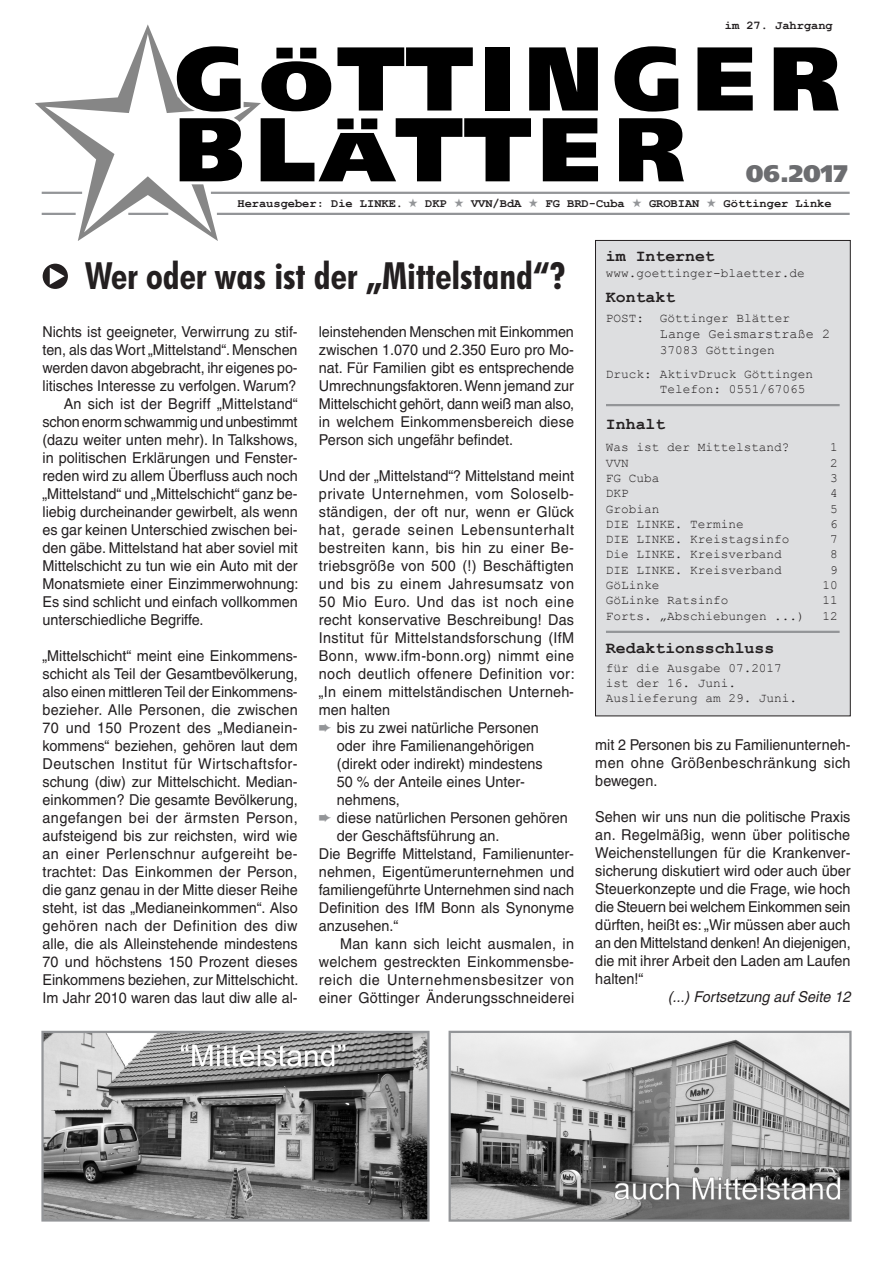
<style>
.page{position:relative;width:893px;height:1263px;background:#fff}
.page>*{position:absolute;margin:0;border:0;box-sizing:border-box;transform-origin:0 0}
.t1{font:900 90.45px/70.8px "Frutiger";letter-spacing:.12em;color:#000}
.t2{font:700 condensed 37.5px "Futura BT";color:#231f20}
.t3{font:900 24px "Frutiger";color:#6c6d70}
.t4{font:700 16.5px "Courier New";color:#231f20}
.t5{font:15px/18px "Helvetica";color:#231f20;text-align:justify;scale:.96 1}
.t6{font:15px "Helvetica";color:#231f20;scale:.95 1}
.t7{font:15px "Helvetica";letter-spacing:.025em;color:#231f20;scale:.96 1}
.t8{font:15px "Helvetica";letter-spacing:.02em;color:#231f20;scale:.96 1}
.t9{font:15px "Helvetica";letter-spacing:.035em;color:#231f20;scale:.96 1}
.t10{font:15px "Helvetica";letter-spacing:.04em;color:#231f20;scale:.96 1}
.t11{font:15px "Helvetica";letter-spacing:-.02em;color:#231f20;scale:.96 1}
.t12{font:15px "Helvetica";letter-spacing:.05em;color:#231f20;scale:.96 1}
.t13{font:15px "Helvetica";letter-spacing:.03em;color:#231f20;scale:.96 1}
.t14{font:italic 15px "Helvetica";color:#231f20;scale:.96 1}
.t15{font:13.5px "Courier New";color:#231f20}
.t16{font:12.75px/15.3px "Courier New";color:#231f20}
.t17{font:700 12px "Courier New";color:#231f20}
.s1{font-size:69.3px}
.s2{color:#939598}
</style>
<div class="page">
<hr style="left:211px;top:192px;width:639px;height:2px;background:#939598">
<hr style="left:217px;top:213px;width:633px;height:2px;background:#939598">
<div style="left:595px;top:240px;width:255px;height:476px;background:#dddee0"></div>
<div style="left:595px;top:240px;width:255px;height:476px;border:1px solid #231f20"></div>
<hr style="left:606px;top:631px;width:234px;height:2px;background:#939598">
<hr style="left:606px;top:404px;width:234px;height:2px;background:#939598">
<div style="left:43px;top:264px;width:25px;height:25px;background:#231f20;border-radius:50%"></div>
<svg style="left:50px;top:268px;width:15px;height:17px"></svg>
<img style="left:44px;top:1034px;width:383px;height:184px">
<div style="left:41px;top:1031px;width:389px;height:190px;border:2px solid #939598"></div>
<img style="left:452px;top:1034px;width:397px;height:185px">
<div style="left:449px;top:1031px;width:403px;height:191px;border:2px solid #939598"></div>
<svg style="left:41px;top:191px;width:220px;height:24px"></svg>
<p class="t17" style="left:725px;top:18px;width:109px">im 27. Jahrgang</p>
<h1 class="t1" style="left:175px;top:42px;width:667px">G<span class="s1">Ö</span>TTINGER<br>BL<span class="s1">Ä</span>TTER</h1>
<h3 class="t3" style="left:746px;top:159px;width:103px">06.2017</h3>
<p class="t17" style="left:238px;top:195px;width:596px">Herausgeber: Die LINKE. <span class="s2">★</span> DKP <span class="s2">★</span> VVN/BdA <span class="s2">★</span> FG BRD-Cuba <span class="s2">★</span> GROBIAN <span class="s2">★</span> Göttinger Linke</p>
<h2 class="t2" style="left:85px;top:253px;width:482px">Wer oder was ist der „Mittelstand“?</h2>
<p class="t6" style="left:43px;top:323px;width:270px">Nichts ist geeigneter, Verwirrung zu stif-</p>
<p class="t6" style="left:43px;top:341px;width:270px">ten, als das Wort „Mittelstand“. Menschen</p>
<p class="t6" style="left:43px;top:359px;width:270px">werden davon abgebracht, ihr eigenes po-</p>
<p class="t6" style="left:43px;top:377px;width:269px">litisches Interesse zu verfolgen. Warum?</p>
<p class="t5" style="left:64px;top:395px;width:245px">An sich ist der Begriff „Mittelstand“</p>
<p class="t11" style="left:43px;top:413px;width:267px">schon enorm schwammig und unbestimmt</p>
<p class="t5" style="left:43px;top:431px;width:267px">(dazu weiter unten mehr). In Talkshows,</p>
<p class="t5" style="left:43px;top:449px;width:267px">in politischen Erklärungen und Fenster-</p>
<p class="t5" style="left:43px;top:467px;width:267px">reden wird zu allem Überfluss auch noch</p>
<p class="t5" style="left:43px;top:485px;width:267px">„Mittelstand“ und „Mittelschicht“ ganz be-</p>
<p class="t5" style="left:43px;top:503px;width:267px">liebig durcheinander gewirbelt, als wenn</p>
<p class="t5" style="left:43px;top:521px;width:267px">es gar keinen Unterschied zwischen bei-</p>
<p class="t5" style="left:43px;top:539px;width:267px">den gäbe. Mittelstand hat aber soviel mit</p>
<p class="t5" style="left:43px;top:557px;width:267px">Mittelschicht zu tun wie ein Auto mit der</p>
<p class="t5" style="left:43px;top:575px;width:268px">Monatsmiete einer Einzimmerwohnung:</p>
<p class="t5" style="left:43px;top:593px;width:267px">Es sind schlicht und einfach vollkommen</p>
<p class="t5" style="left:43px;top:611px;width:169px">unterschiedliche Begriffe.</p>
<p class="t5" style="left:43px;top:647px;width:268px">„Mittelschicht“ meint eine Einkommens&shy;schicht als Teil der Gesamtbevölkerung, also einen mittleren Teil der Einkommens&shy;bezieher. Alle Personen, die zwischen 70 und 150 Prozent des „Medianein&shy;kommens“ beziehen, gehören laut dem Deutschen Institut für Wirtschaftsfor&shy;schung (diw) zur Mittelschicht. Median&shy;einkommen? Die gesamte Bevölkerung, angefangen bei der ärmsten Person, aufsteigend bis zur reichsten, wird wie an einer Perlenschnur aufgereiht be&shy;trachtet: Das Einkommen der Person, die ganz genau in der Mitte dieser Reihe steht, ist das „Medianeinkommen“. Also gehören nach der Definition des diw alle, die als Alleinstehende mindestens 70 und höchstens 150 Prozent dieses Einkommens beziehen, zur Mittelschicht.<br>Im Jahr 2010 waren das laut diw alle al-</p>
<p class="t5" style="left:319px;top:323px;width:267px">leinstehenden Menschen mit Einkommen zwischen 1.070 und 2.350 Euro pro Mo&shy;nat. Für Familien gibt es entsprechende Umrechnungsfaktoren. Wenn jemand zur Mittelschicht gehört, dann weiß man also, in welchem Einkommensbereich diese Person sich ungefähr befindet.</p>
<p class="t5" style="left:319px;top:467px;width:267px">Und der „Mittelstand“? Mittelstand meint</p>
<p class="t9" style="left:319px;top:485px;width:267px">private Unternehmen, vom Soloselb-</p>
<p class="t5" style="left:319px;top:503px;width:267px">ständigen, der oft nur, wenn er Glück</p>
<p class="t12" style="left:319px;top:521px;width:267px">hat, gerade seinen Lebensunterhalt</p>
<p class="t7" style="left:319px;top:539px;width:267px">bestreiten kann, bis hin zu einer Be-</p>
<p class="t8" style="left:319px;top:557px;width:267px">triebsgröße von 500 (!) Beschäftigten</p>
<p class="t9" style="left:319px;top:575px;width:267px">und bis zu einem Jahresumsatz von</p>
<p class="t10" style="left:319px;top:593px;width:267px">50 Mio Euro. Und das ist noch eine</p>
<p class="t5" style="left:319px;top:611px;width:267px">recht konservative Beschreibung! Das</p>
<p class="t7" style="left:319px;top:629px;width:267px">Institut für Mittelstandsforschung (IfM</p>
<p class="t13" style="left:319px;top:647px;width:267px">Bonn, www.ifm-bonn.org) nimmt eine</p>
<p class="t7" style="left:319px;top:665px;width:268px">noch deutlich offenere Definition vor:</p>
<p class="t5" style="left:319px;top:683px;width:267px">„In einem mittelständischen Unterneh-</p>
<p class="t5" style="left:319px;top:701px;width:76px">men halten</p>
<p class="t5" style="left:319px;top:719px;width:230px"><span class="s2">➨</span> bis zu zwei natürliche Personen</p>
<p class="t5" style="left:337px;top:737px;width:207px">oder ihre Familienangehörigen</p>
<p class="t5" style="left:337px;top:755px;width:216px">(direkt oder indirekt) mindestens</p>
<p class="t5" style="left:337px;top:773px;width:197px">50 % der Anteile eines Unter-</p>
<p class="t5" style="left:337px;top:791px;width:67px">nehmens,</p>
<p class="t5" style="left:319px;top:809px;width:261px"><span class="s2">➨</span> diese natürlichen Personen gehören</p>
<p class="t5" style="left:337px;top:827px;width:171px">der Geschäftsführung an.</p>
<p class="t5" style="left:319px;top:845px;width:267px">Die Begriffe Mittelstand, Familienunter-</p>
<p class="t5" style="left:319px;top:863px;width:267px">nehmen, Eigentümerunternehmen und</p>
<p class="t5" style="left:319px;top:881px;width:267px">familiengeführte Unternehmen sind nach</p>
<p class="t5" style="left:319px;top:899px;width:267px">Definition des IfM Bonn als Synonyme</p>
<p class="t5" style="left:319px;top:917px;width:84px">anzusehen.“</p>
<p class="t5" style="left:340px;top:935px;width:245px">Man kann sich leicht ausmalen, in</p>
<p class="t8" style="left:319px;top:953px;width:267px">welchem gestreckten Einkommensbe-</p>
<p class="t10" style="left:319px;top:971px;width:267px">reich die Unternehmensbesitzer von</p>
<p class="t5" style="left:319px;top:989px;width:267px">einer Göttinger Änderungsschneiderei</p>
<p class="t4" style="left:606px;top:245px;width:110px">im Internet</p>
<p class="t16" style="left:606px;top:265px;width:200px">www.goettinger-blaetter.de</p>
<p class="t4" style="left:606px;top:287px;width:71px">Kontakt</p>
<p class="t16" style="left:606px;top:310px;width:186px">POST: Göttinger Blätter</p>
<p class="t15" style="left:660px;top:326px;width:172px">Lange Geismarstraße 2</p>
<p class="t16" style="left:606px;top:337px;width:208px;line-height:24.3px;text-indent:54px">37083 Göttingen<br>Druck: AktivDruck Göttingen</p>
<p class="t16" style="left:660px;top:381px;width:147px">Telefon: 0551/67065</p>
<p class="t4" style="left:606px;top:413px;width:61px">Inhalt</p>
<p class="t16" style="left:606px;top:439px;width:185px">Was ist der Mittelstand?</p>
<p class="t16" style="left:830px;top:439px;width:9px">1</p>
<p class="t16" style="left:606px;top:455px;width:24px">VVN</p>
<p class="t16" style="left:830px;top:455px;width:9px">2</p>
<p class="t16" style="left:606px;top:470px;width:55px">FG Cuba</p>
<p class="t16" style="left:830px;top:470px;width:9px">3</p>
<p class="t16" style="left:606px;top:485px;width:24px">DKP</p>
<p class="t16" style="left:830px;top:485px;width:9px">4</p>
<p class="t16" style="left:606px;top:500px;width:55px">Grobian</p>
<p class="t16" style="left:830px;top:500px;width:9px">5</p>
<p class="t16" style="left:606px;top:516px;width:139px">DIE LINKE. Termine</p>
<p class="t16" style="left:830px;top:516px;width:9px">6</p>
<p class="t16" style="left:606px;top:531px;width:185px">DIE LINKE. Kreistagsinfo</p>
<p class="t16" style="left:830px;top:531px;width:9px">7</p>
<p class="t16" style="left:606px;top:546px;width:177px">Die LINKE. Kreisverband</p>
<p class="t16" style="left:830px;top:546px;width:9px">8</p>
<p class="t16" style="left:606px;top:562px;width:177px">DIE LINKE. Kreisverband</p>
<p class="t16" style="left:830px;top:562px;width:9px">9</p>
<p class="t16" style="left:606px;top:577px;width:55px">GöLinke</p>
<p class="t16" style="left:822px;top:577px;width:17px">10</p>
<p class="t16" style="left:606px;top:592px;width:124px">GöLinke Ratsinfo</p>
<p class="t16" style="left:822px;top:592px;width:17px">11</p>
<p class="t16" style="left:606px;top:608px;width:200px">Forts. „Abschiebungen ...)</p>
<p class="t16" style="left:822px;top:608px;width:17px">12</p>
<p class="t4" style="left:606px;top:638px;width:170px">Redaktionsschluss</p>
<p class="t16" style="left:606px;top:660px;width:193px">für die Ausgabe 07.2017 ist der 16. Juni.<br>Auslieferung am 29. Juni.</p>
<p class="t5" style="left:595px;top:736px;width:267px">mit 2 Personen bis zu Familienunterneh&shy;men ohne Größenbeschränkung sich bewegen.</p>
<p class="t5" style="left:595px;top:808px;width:267px">Sehen wir uns nun die politische Praxis an. Regelmäßig, wenn über politische Weichenstellungen für die Krankenver&shy;sicherung diskutiert wird oder auch über Steuerkonzepte und die Frage, wie hoch die Steuern bei welchem Einkommen sein dürften, heißt es: „Wir müssen aber auch an den Mittelstand denken! An diejenigen, die mit ihrer Arbeit den Laden am Laufen halten!“</p>
<p class="t14" style="left:668px;top:988px;width:192px">(...) Fortsetzung auf Seite 12</p>
</div>
